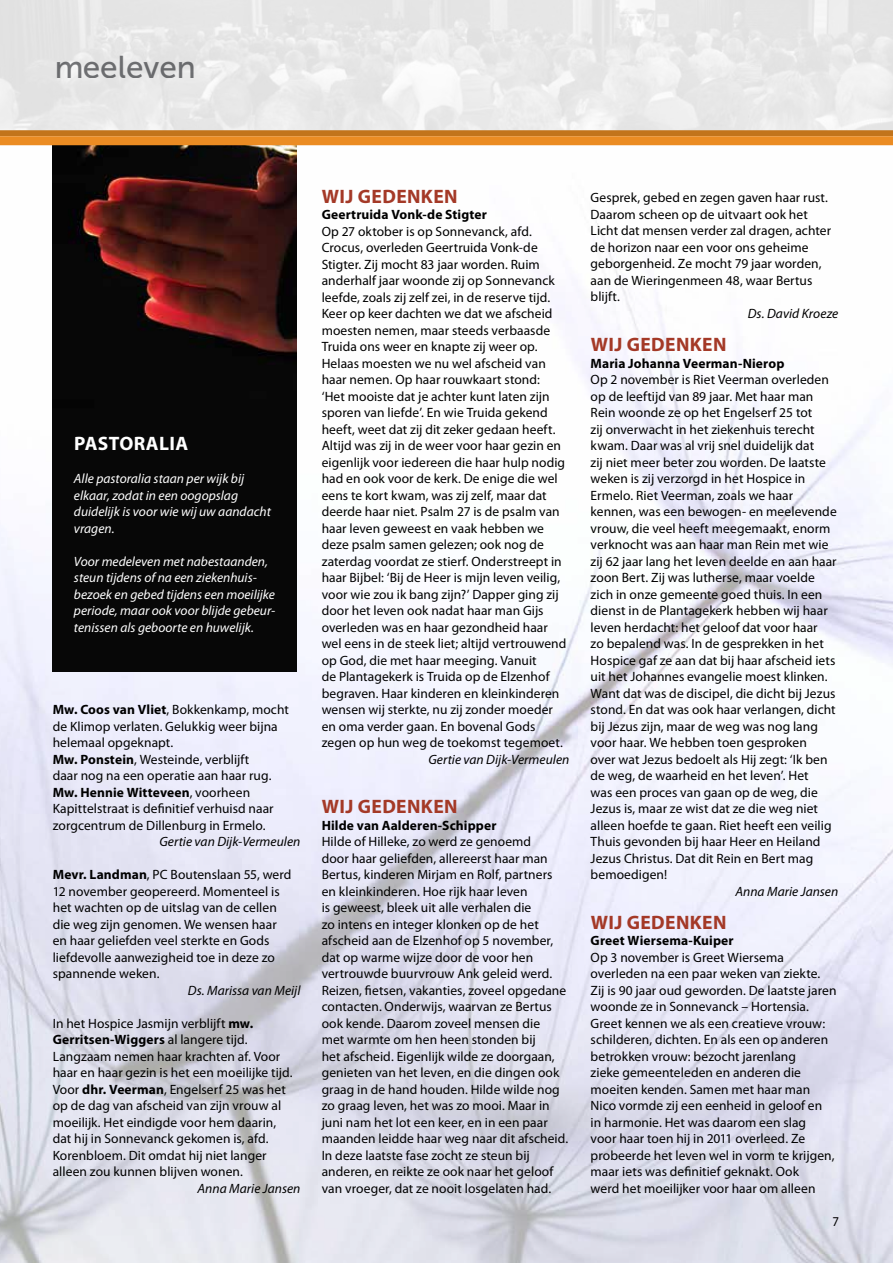
<style>
.page{position:relative;width:893px;height:1263px;background:#fff}
.page>*{position:absolute;margin:0;border:0;box-sizing:border-box;transform-origin:0 0}
.t1{font:31.5px "Museo Sans 500";color:#77787b}
.t2{font:700 19.5px "Myriad Pro";letter-spacing:.02em;color:#a43927}
.t3{font:700 19.5px "Myriad Pro";letter-spacing:.02em;color:#fff}
.t4{font:13.5px/16.5px "Myriad Pro";letter-spacing:.005em;color:#000}
.t5{font:italic 13.5px/16.5px "Myriad Pro";color:#fff}
.t6{font:italic 13.5px "Myriad Pro";letter-spacing:.005em;color:#000}
.t7{font:700 13.5px "Myriad Pro";letter-spacing:.005em;color:#000}
.t8{font:13.5px "Myriad Pro";letter-spacing:.005em;color:#000;scale:.95 1}
.s1{font-weight:700}
</style>
<div class="page">
<img style="left:0;top:145px;width:893px;height:1118px">
<img style="left:53px;top:145px;width:243px;height:527px">
<div style="left:0;top:130px;width:893px;height:6px;background:#c2741b"></div>
<div style="left:0;top:136px;width:893px;height:9px;background:#eb8c23"></div>
<h1 class="t1" style="left:54px;top:50px;width:143px">meeleven</h1>
<h2 class="t3" style="left:74px;top:431px;width:113px">Pastoralia</h2>
<p class="t5" style="left:74px;top:470px;width:198px">Alle pastoralia staan per wijk bij elkaar, zodat in een oogopslag duidelijk is voor wie wij uw aandacht vragen.</p>
<p class="t5" style="left:74px;top:552px;width:203px">Voor medeleven met nabestaanden, steun tijdens of na een ziekenhuis&shy;bezoek en gebed tijdens een moeilijke periode, maar ook voor blijde gebeur&shy;tenissen als geboorte en huwelijk.</p>
<p class="t4" style="left:53px;top:701px;width:238px"><span class="s1">Mw. Coos van Vliet</span>, Bokkenkamp, mocht de Klimop verlaten. Gelukkig weer bijna helemaal opgeknapt.<br><span class="s1">Mw. Ponstein</span>, Westeinde, verblijft<br>daar nog na een operatie aan haar rug.<br><span class="s1">Mw. Hennie Witteveen</span>, voorheen Kapittelstraat is definitief verhuisd naar zorgcentrum de Dillenburg in Ermelo.</p>
<p class="t6" style="left:159px;top:833px;width:142px">Gertie van Dijk-Vermeulen</p>
<p class="t4" style="left:53px;top:866px;width:240px"><span class="s1">Mevr. Landman</span>, PC Boutenslaan 55, werd 12 november geopereerd. Momenteel is het wachten op de uitslag van de cellen die weg zijn genomen. We wensen haar en haar geliefden veel sterkte en Gods liefdevolle aanwezigheid toe in deze zo spannende weken.</p>
<p class="t6" style="left:188px;top:982px;width:114px">Ds. Marissa van Meijl</p>
<p class="t4" style="left:53px;top:1014px;width:241px">In het Hospice Jasmijn verblijft <span class="s1">mw.<br>Gerritsen-Wiggers</span> al langere tijd.<br>Langzaam nemen haar krachten af. Voor haar en haar gezin is het een moeilijke tijd.<br>Voor <span class="s1">dhr. Veerman</span>, Engelserf 25 was het op de dag van afscheid van zijn vrouw al moeilijk. Het eindigde voor hem daarin, dat hij in Sonnevanck gekomen is, afd.<br>Korenbloem. Dit omdat hij niet langer alleen zou kunnen blijven wonen.</p>
<p class="t6" style="left:198px;top:1180px;width:104px">Anna Marie Jansen</p>
<h2 class="t2" style="left:322px;top:183px;width:137px">Wij gedenken</h2>
<p class="t7" style="left:322px;top:206px;width:167px">Geertruida Vonk-de Stigter</p>
<p class="t4" style="left:322px;top:223px;width:246px">Op 27 oktober is op Sonnevanck, afd.<br>Crocus, overleden Geertruida Vonk-de Stigter. Zij mocht 83 jaar worden. Ruim anderhalf jaar woonde zij op Sonnevanck leefde, zoals zij zelf zei, in de reserve tijd.<br>Keer op keer dachten we dat we afscheid moesten nemen, maar steeds verbaasde Truida ons weer en knapte zij weer op.<br>Helaas moesten we nu wel afscheid van haar nemen. Op haar rouwkaart stond: ‘Het mooiste dat je achter kunt laten zijn sporen van liefde’. En wie Truida gekend heeft, weet dat zij dit zeker gedaan heeft.<br>Altijd was zij in de weer voor haar gezin en eigenlijk voor iedereen die haar hulp nodig had en ook voor de kerk. De enige die wel eens te kort kwam, was zij zelf, maar dat deerde haar niet. Psalm 27 is de psalm van haar leven geweest en vaak hebben we deze psalm samen gelezen; ook nog de zaterdag voordat ze stierf. Onderstreept in haar Bijbel: ‘Bij de Heer is mijn leven veilig, voor wie zou ik bang zijn?’ Dapper ging zij door het leven ook nadat haar man Gijs overleden was en haar gezondheid haar wel eens in de steek liet; altijd vertrouwend op God, die met haar meeging. Vanuit<br>de Plantagekerk is Truida op de Elzenhof begraven. Haar kinderen en kleinkinderen wensen wij sterkte, nu zij zonder moeder en oma verder gaan. En bovenal Gods zegen op hun weg de toekomst tegemoet.</p>
<p class="t6" style="left:428px;top:751px;width:142px">Gertie van Dijk-Vermeulen</p>
<h2 class="t2" style="left:322px;top:794px;width:137px">Wij gedenken</h2>
<p class="t7" style="left:322px;top:816px;width:176px">Hilde van Aalderen-Schipper</p>
<p class="t4" style="left:322px;top:833px;width:248px">Hilde of Hilleke, zo werd ze genoemd<br>door haar geliefden, allereerst haar man Bertus, kinderen Mirjam en Rolf, partners en kleinkinderen. Hoe rijk haar leven<br>is geweest, bleek uit alle verhalen die<br>zo intens en integer klonken op de het afscheid aan de Elzenhof op 5 november, dat op warme wijze door de voor hen vertrouwde buurvrouw Ank geleid werd.<br>Reizen, fietsen, vakanties, zoveel opgedane contacten. Onderwijs, waarvan ze Bertus ook kende. Daarom zoveel mensen die<br>met warmte om hen heen stonden bij<br>het afscheid. Eigenlijk wilde ze doorgaan, genieten van het leven, en die dingen ook graag in de hand houden. Hilde wilde nog zo graag leven, het was zo mooi. Maar in juni nam het lot een keer, en in een paar maanden leidde haar weg naar dit afscheid.<br>In deze laatste fase zocht ze steun bij anderen, en reikte ze ook naar het geloof van vroeger, dat ze nooit losgelaten had.</p>
<p class="t4" style="left:591px;top:189px;width:242px">Gesprek, gebed en zegen gaven haar rust.<br>Daarom scheen op de uitvaart ook het Licht dat mensen verder zal dragen, achter de horizon naar een voor ons geheime geborgenheid. Ze mocht 79 jaar worden, aan de Wieringenmeen 48, waar Bertus blijft.</p>
<p class="t6" style="left:748px;top:305px;width:92px">Ds. David Kroeze</p>
<h2 class="t2" style="left:591px;top:332px;width:137px">Wij gedenken</h2>
<p class="t7" style="left:591px;top:354px;width:195px">Maria Johanna Veerman-Nierop</p>
<p class="t4" style="left:591px;top:371px;width:248px">Op 2 november is Riet Veerman overleden op de leeftijd van 89 jaar. Met haar man Rein woonde ze op het Engelserf 25 tot<br>zij onverwacht in het ziekenhuis terecht kwam. Daar was al vrij snel duidelijk dat<br>zij niet meer beter zou worden. De laatste weken is zij verzorgd in het Hospice in Ermelo. Riet Veerman, zoals we haar kennen, was een bewogen- en meelevende vrouw, die veel heeft meegemaakt, enorm verknocht was aan haar man Rein met wie zij 62 jaar lang het leven deelde en aan haar zoon Bert. Zij was lutherse, maar voelde zich in onze gemeente goed thuis. In een dienst in de Plantagekerk hebben wij haar leven herdacht: het geloof dat voor haar<br>zo bepalend was. In de gesprekken in het Hospice gaf ze aan dat bij haar afscheid iets uit het Johannes evangelie moest klinken.<br>Want dat was de discipel, die dicht bij Jezus stond. En dat was ook haar verlangen, dicht bij Jezus zijn, maar de weg was nog lang voor haar. We hebben toen gesproken<br>over wat Jezus bedoelt als Hij zegt: ‘Ik ben de weg, de waarheid en het leven’. Het<br>was een proces van gaan op de weg, die Jezus is, maar ze wist dat ze die weg niet alleen hoefde te gaan. Riet heeft een veilig Thuis gevonden bij haar Heer en Heiland Jezus Christus. Dat dit Rein en Bert mag bemoedigen!</p>
<p class="t6" style="left:735px;top:883px;width:104px">Anna Marie Jansen</p>
<h2 class="t2" style="left:591px;top:909px;width:137px">Wij gedenken</h2>
<p class="t7" style="left:591px;top:932px;width:145px">Greet Wiersema-Kuiper</p>
<p class="t4" style="left:591px;top:949px;width:247px">Op 3 november is Greet Wiersema overleden na een paar weken van ziekte.<br>Zij is 90 jaar oud geworden. De laatste jaren woonde ze in Sonnevanck – Hortensia.<br>Greet kennen we als een creatieve vrouw: schilderen, dichten. En als een op anderen betrokken vrouw: bezocht jarenlang<br>zieke gemeenteleden en anderen die moeiten kenden. Samen met haar man Nico vormde zij een eenheid in geloof en<br>in harmonie. Het was daarom een slag<br>voor haar toen hij in 2011 overleed. Ze probeerde het leven wel in vorm te krijgen, maar iets was definitief geknakt. Ook<br>werd het moeilijker voor haar om alleen</p>
<p class="t8" style="left:832px;top:1213px;width:8px">7</p>
</div>
